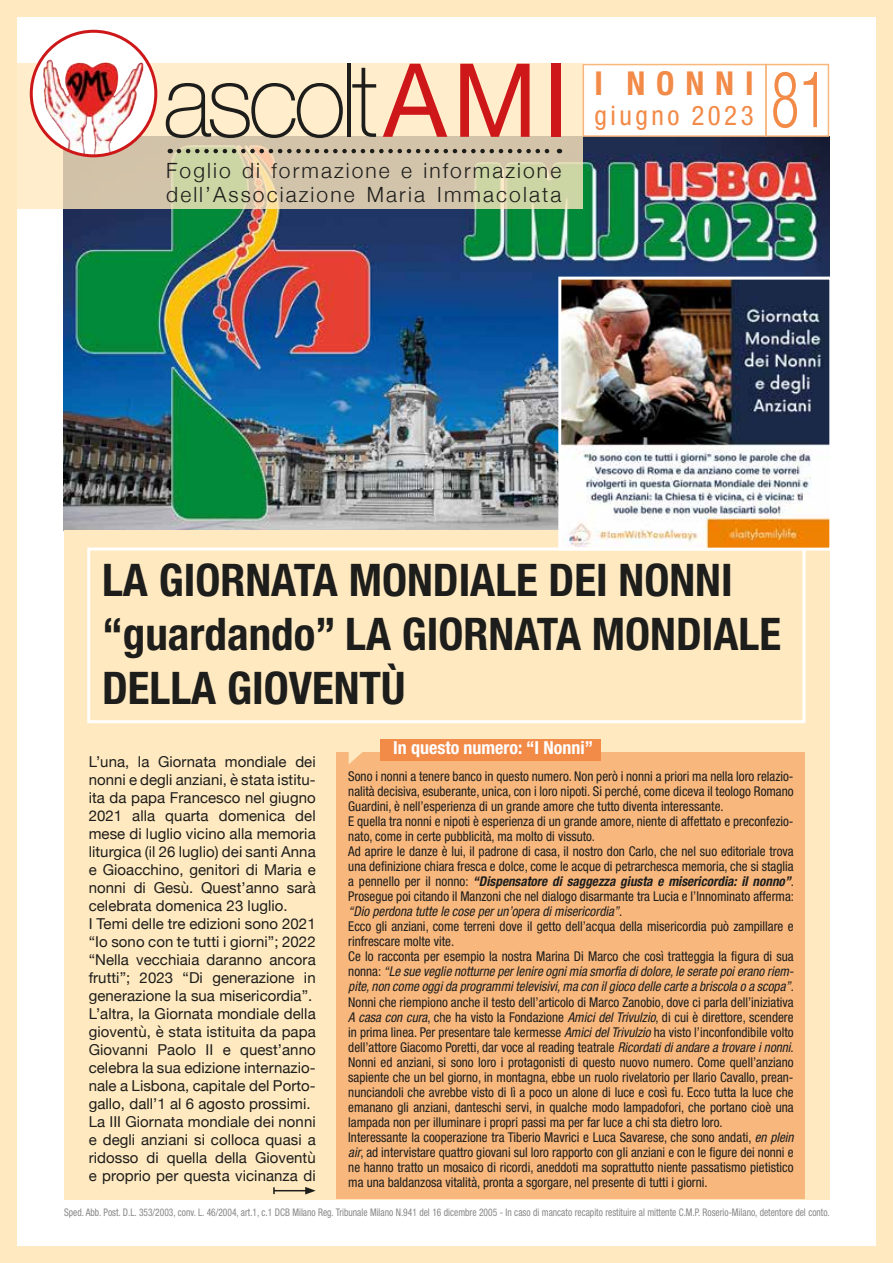
<style>
.page{position:relative;width:893px;height:1263px;background:#fff}
.page>*{position:absolute;margin:0;border:0;box-sizing:border-box;transform-origin:0 0}
.t1{font:100 102.3px "Helvetica Neue";letter-spacing:-.05em;color:#1d1d1b;scale:.95 1}
.t2{font:300 condensed 78px "Helvetica Neue LT Std";color:#f28a48;scale:.77 1}
.t3{font:700 condensed 45px/54px "Helvetica Neue LT Std";color:#1d1d1b}
.t4{font:700 condensed 33px "Helvetica Neue LT Std";letter-spacing:.33em;color:#f28a48}
.t5{font:condensed 27px "Helvetica Neue LT Std";letter-spacing:.13em;color:#f28a48}
.t6{font:300 21px/24px "Helvetica Neue";letter-spacing:.1em;color:#1d1d1b}
.t7{font:700 condensed 18px "Helvetica Neue LT Std";color:#fff}
.t8{font:15px/18px "Helvetica Neue";letter-spacing:.005em;color:#1d1d1b}
.t9{font:condensed 13.5px/15px "Helvetica Neue LT Std";color:#1d1d1b}
.t10{font:condensed 10.5px "Helvetica Neue LT Std";color:#878787;scale:.9 1}
.s1{font-weight:400;color:#cd1719}
.s2{font-weight:700;font-style:italic}
.s3{font-style:italic}
</style>
<div class="page">
<img style="left:0;top:0;width:893px;height:1263px">
<div style="left:64px;top:530px;width:765px;height:669px;background:#ffe9c0"></div>
<svg style="left:0;top:64px;width:583px;height:145px;background:#e9dbba"></svg>
<svg style="left:179px;top:149px;width:381px;height:4px;background:#89816f"></svg>
<div style="left:583px;top:64px;width:184px;height:73px;border:2px solid #f8b77d"></div>
<div style="left:765px;top:64px;width:64px;height:73px;border:2px solid #f8b77d"></div>
<div style="left:336px;top:753px;width:469px;height:446px;background:#f8b77d"></div>
<div style="left:31px;top:31px;width:125px;height:125px;background:#fff;border-radius:50%"></div>
<img style="left:38px;top:56px;width:111px;height:100px">
<div style="left:30px;top:30px;width:127px;height:127px;border:3px solid #cd1719;border-radius:50%"></div>
<svg style="left:349px;top:752px;width:20px;height:12px"></svg>
<hr style="left:274px;top:1190px;width:34px;height:1px;background:#1d1d1b">
<svg style="left:273px;top:1187px;width:2px;height:7px"></svg>
<svg style="left:305px;top:1187px;width:11px;height:7px"></svg>
<div style="left:380px;top:740px;width:221px;height:21px;background:#f28a48"></div>
<div style="left:87px;top:547px;width:718px;height:176px;border:3px solid #fff"></div>
<img style="left:562px;top:281px;width:266px;height:266px">
<div style="left:558px;top:277px;width:274px;height:274px;border:3px solid #fff"></div>
<h1 class="t1" style="left:163px;top:23px;width:429px">ascolt<span class="s1">AMI</span></h1>
<h3 class="t6" style="left:166px;top:157px;width:397px">Foglio di formazione e informazione dell’Associazione Maria Immacolata</h3>
<h3 class="t4" style="left:594px;top:63px;width:161px">I NONNI</h3>
<h3 class="t5" style="left:594px;top:100px;width:161px">giugno 2023</h3>
<h2 class="t2" style="left:771px;top:55px;width:76px">81</h2>
<h3 class="t3" style="left:102px;top:552px;width:680px">LA GIORNATA MONDIALE DEI NONNI “guardando” LA GIORNATA MONDIALE<br>DELLA GIOVENTÙ</h3>
<p class="t8" style="left:89px;top:753px;width:228px">L’una, la Giornata mondiale dei nonni e degli anziani, è stata istitu&shy;ita da papa Francesco nel giugno 2021 alla quarta domenica del mese di luglio vicino alla memoria liturgica (il 26 luglio) dei santi Anna e Gioacchino, genitori di Maria e nonni di Gesù. Quest’anno sarà celebrata domenica 23 luglio.<br>I Temi delle tre edizioni sono 2021 “Io sono con te tutti i giorni”; 2022 “Nella vecchiaia daranno ancora frutti”; 2023 “Di generazione in generazione la sua misericordia”.<br>L’altra, la Giornata mondiale della gioventù, è stata istituita da papa Giovanni Paolo II e quest’anno celebra la sua edizione internazio&shy;nale a Lisbona, capitale del Porto&shy;gallo, dall’1 al 6 agosto prossimi.<br>La III Giornata mondiale dei nonni e degli anziani si colloca quasi a ridosso di quella della Gioventù e proprio per questa vicinanza di</p>
<h3 class="t7" style="left:393px;top:737px;width:202px">In questo numero: “I Nonni”</h3>
<p class="t9" style="left:348px;top:769px;width:447px">Sono i nonni a tenere banco in questo numero. Non però i nonni a priori ma nella loro relazio&shy;nalità decisiva, esuberante, unica, con i loro nipoti. Si perché, come diceva il teologo Romano Guardini, è nell’esperienza di un grande amore che tutto diventa interessante.<br>E quella tra nonni e nipoti è esperienza di un grande amore, niente di affettato e preconfezio&shy;nato, come in certe pubblicità, ma molto di vissuto.<br>Ad aprire le danze è lui, il padrone di casa, il nostro don Carlo, che nel suo editoriale trova una definizione chiara fresca e dolce, come le acque di petrarchesca memoria, che si staglia a pennello per il nonno: <span class="s2">“Dispensatore di saggezza giusta e misericordia: il nonno”</span>.<br>Prosegue poi citando il Manzoni che nel dialogo disarmante tra Lucia e l’Innominato afferma: <span class="s3">“Dio perdona tutte le cose per un’opera di misericordia”</span>.<br>Ecco gli anziani, come terreni dove il getto dell’acqua della misericordia può zampillare e rinfrescare molte vite.<br>Ce lo racconta per esempio la nostra Marina Di Marco che così tratteggia la figura di sua nonna: <span class="s3">“Le sue veglie notturne per lenire ogni mia smorfia di dolore, le serate poi erano riem&shy;pite, non come oggi da programmi televisivi, ma con il gioco delle carte a briscola o a scopa”</span>.<br>Nonni che riempiono anche il testo dell’articolo di Marco Zanobio, dove ci parla dell’iniziativa <span class="s3">A casa con cura</span>, che ha visto la Fondazione <span class="s3">Amici del Trivulzio</span>, di cui è direttore, scendere in prima linea. Per presentare tale kermesse <span class="s3">Amici del Trivulzio</span> ha visto l’inconfondibile volto dell’attore Giacomo Poretti, dar voce al reading teatrale <span class="s3">Ricordati di andare a trovare i nonni</span>.<br>Nonni ed anziani, si sono loro i protagonisti di questo nuovo numero. Come quell’anziano sapiente che un bel giorno, in montagna, ebbe un ruolo rivelatorio per Ilario Cavallo, prean&shy;nunciandoli che avrebbe visto di lì a poco un alone di luce e così fu. Ecco tutta la luce che emanano gli anziani, danteschi servi, in qualche modo lampadofori, che portano cioè una lampada non per illuminare i propri passi ma per far luce a chi sta dietro loro.<br>Interessante la cooperazione tra Tiberio Mavrici e Luca Savarese, che sono andati, <span class="s3">en plein air</span>, ad intervistare quattro giovani sul loro rapporto con gli anziani e con le figure dei nonni e ne hanno tratto un mosaico di ricordi, aneddoti ma soprattutto niente passatismo pietistico ma una baldanzosa vitalità, pronta a sgorgare, nel presente di tutti i giorni.</p>
<p class="t10" style="left:64px;top:1206px;width:852px">Sped. Abb. Post. D.L. 353/2003, conv. L. 46/2004, art.1, c.1 DCB Milano Reg. Tribunale Milano N.941 del 16 dicembre 2005 - In caso di mancato recapito restituire al mittente C.M.P. Roserio-Milano, detentore del conto.</p>
</div>
